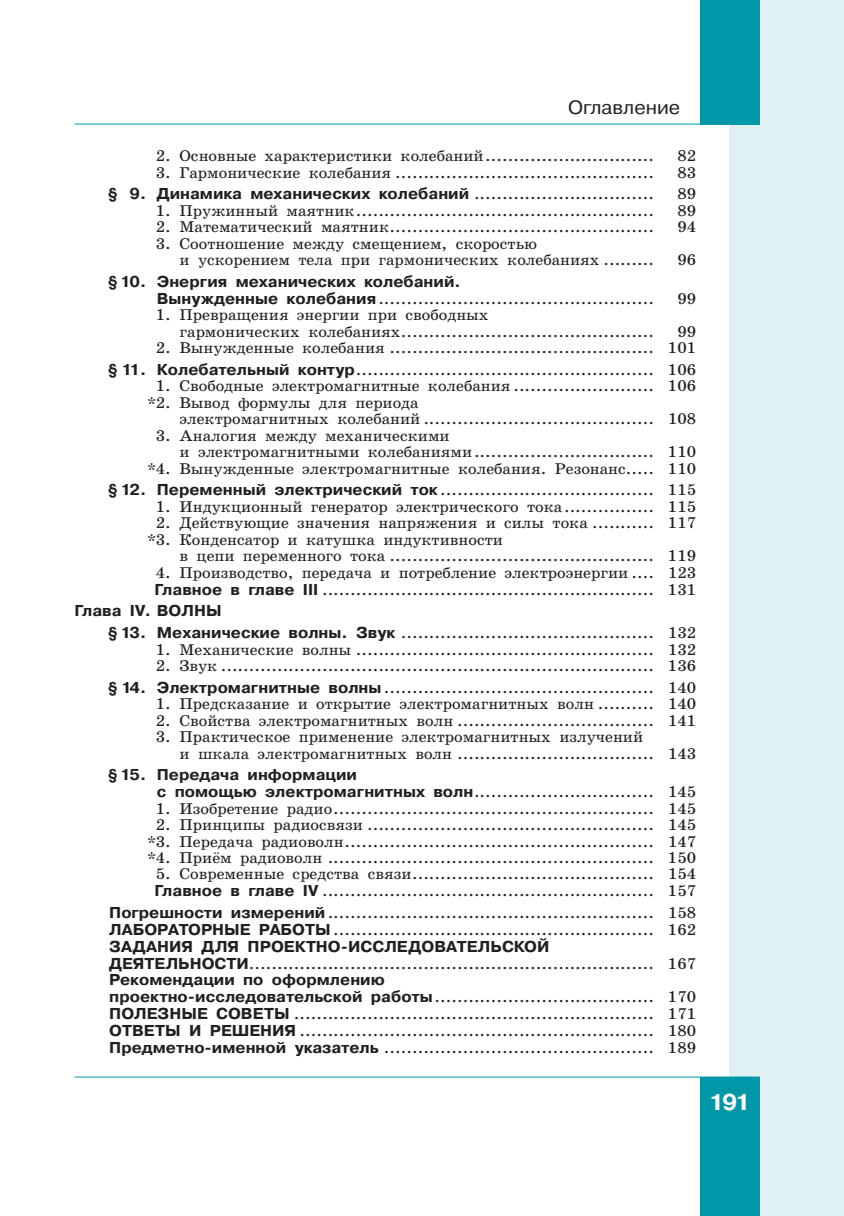
<style>
.page{position:relative;width:844px;height:1216px;background:#fff}
.page>*{position:absolute;margin:0;border:0;box-sizing:border-box;transform-origin:0 0}
.t1{font:700 22.75px "Pragmatica C San Pin";color:#fff}
.t2{font:19.25px "Pragmatica C San Pin";color:#231f20}
.основной{font:15.75px/16.4px "School Book C San Pin";color:#231f20}
.основной-2{font:700 15.75px/16.8px "Pragmatica C San Pin";color:#231f20}
.s1{font-family:"School Book C San Pin";font-weight:400}
.s2{font-family:"Pragmatica C San Pin";font-weight:700}
</style>
<div class="page">
<div style="left:729px;top:0;width:114px;height:1215px;background:#e0f1f4"></div>
<div style="left:699px;top:1076px;width:60px;height:139px;background:#0098a9"></div>
<div style="left:699px;top:0;width:60px;height:124px;background:#0098a9"></div>
<hr style="left:74px;top:124px;width:685px;height:1px;background:#0098a9">
<hr style="left:74px;top:1076px;width:685px;height:1px;background:#0098a9">
<p class="t2" style="left:568px;top:97px;width:113px">Оглавление</p>
<p class="основной" style="left:156px;top:148px;width:499px">2. Основные характеристики колебаний..............................</p>
<p class="основной" style="left:677px;top:148px;width:20px">82</p>
<p class="основной" style="left:156px;top:164px;width:499px">3. Гармонические колебания ..............................................</p>
<p class="основной" style="left:677px;top:164px;width:20px">83</p>
<p class="основной-2" style="left:108px;top:186px;width:547px">§ 9. Динамика механических колебаний <span class="s1">................................</span></p>
<p class="основной" style="left:677px;top:186px;width:20px">89</p>
<p class="основной" style="left:156px;top:202px;width:499px">1. Пружинный маятник.....................................................</p>
<p class="основной" style="left:677px;top:202px;width:20px">89</p>
<p class="основной" style="left:156px;top:219px;width:499px">2. Математический маятник...............................................</p>
<p class="основной" style="left:677px;top:219px;width:20px">94</p>
<p class="основной" style="left:179px;top:235px;width:476px;text-indent:-24px">3. Соотношение между смещением, скоростью<br>и ускорением тела при гармонических колебаниях .........</p>
<p class="основной" style="left:677px;top:252px;width:20px">96</p>
<p class="основной-2" style="left:157px;top:273px;width:498px;text-indent:-49px">§10. Энергия механических колебаний.<br>Вынужденные колебания<span class="s1">.................................................</span></p>
<p class="основной" style="left:677px;top:290px;width:20px">99</p>
<p class="основной" style="left:179px;top:307px;width:476px;text-indent:-24px">1. Превращения энергии при свободных<br>гармонических колебаниях.............................................</p>
<p class="основной" style="left:677px;top:323px;width:20px">99</p>
<p class="основной" style="left:156px;top:340px;width:542px">2. Вынужденные колебания ............................................... 101</p>
<p class="основной" style="left:108px;top:361px;width:589px"><span class="s2">§ 11. Колебательный контур</span>..................................................... 106</p>
<p class="основной" style="left:156px;top:378px;width:542px">1. Свободные электромагнитные колебания ......................... 106</p>
<p class="основной" style="left:179px;top:394px;width:518px;text-indent:-32px">*2. Вывод формулы для периода<br>электромагнитных колебаний ......................................... 108</p>
<p class="основной" style="left:179px;top:427px;width:518px;text-indent:-24px">3. Аналогия между механическими<br>и электромагнитными колебаниями................................ 110</p>
<p class="основной" style="left:147px;top:460px;width:550px">*4. Вынужденные электромагнитные колебания. Резонанс..... 110</p>
<p class="основной" style="left:108px;top:482px;width:589px"><span class="s2">§ 12. Переменный электрический ток</span> ...................................... 115</p>
<p class="основной" style="left:156px;top:498px;width:542px">1. Индукционный генератор электрического тока................ 115</p>
<p class="основной" style="left:156px;top:515px;width:542px">2. Действующие значения напряжения и силы тока ........... 117</p>
<p class="основной" style="left:179px;top:531px;width:518px;text-indent:-32px">*3. Конденсатор и катушка индуктивности<br>в цепи переменного тока ............................................... 119</p>
<p class="основной" style="left:156px;top:564px;width:542px">4. Производство, передача и потребление электроэнергии .... 123</p>
<p class="основной" style="left:154px;top:581px;width:543px"><span class="s2">Главное в главе III</span> ........................................................... 131</p>
<p class="основной-2" style="left:74px;top:602px;width:149px">Глава IV. ВОЛНЫ</p>
<p class="основной" style="left:108px;top:624px;width:589px"><span class="s2">§ 13. Механические волны. Звук</span> ............................................. 132</p>
<p class="основной" style="left:156px;top:641px;width:542px">1. Механические волны ..................................................... 132</p>
<p class="основной" style="left:156px;top:657px;width:542px">2. Звук ............................................................................. 136</p>
<p class="основной" style="left:108px;top:679px;width:589px"><span class="s2">§ 14. Электромагнитные волны</span> ................................................ 140</p>
<p class="основной" style="left:156px;top:696px;width:542px">1. Предсказание и открытие электромагнитных волн .......... 140</p>
<p class="основной" style="left:156px;top:712px;width:542px">2. Свойства электромагнитных волн ................................... 141</p>
<p class="основной" style="left:179px;top:728px;width:518px;text-indent:-24px">3. Практическое применение электромагнитных излучений<br>и шкала электромагнитных волн ................................... 143</p>
<p class="основной-2" style="left:157px;top:766px;width:540px;text-indent:-49px">§15. Передача информации<br>с помощью электромагнитных волн<span class="s1">................................ 145</span></p>
<p class="основной" style="left:156px;top:800px;width:542px">1. Изобретение радио......................................................... 145</p>
<p class="основной" style="left:156px;top:816px;width:542px">2. Принципы радиосвязи ................................................... 145</p>
<p class="основной" style="left:147px;top:833px;width:550px">*3. Передача радиоволн....................................................... 147</p>
<p class="основной" style="left:147px;top:849px;width:550px">*4. Приём радиоволн .......................................................... 150</p>
<p class="основной" style="left:156px;top:866px;width:542px">5. Современные средства связи........................................... 154</p>
<p class="основной" style="left:154px;top:882px;width:543px"><span class="s2">Главное в главе IV</span> ........................................................... 157</p>
<p class="основной" style="left:109px;top:904px;width:588px"><span class="s2">Погрешности измерений</span>.......................................................... 158</p>
<p class="основной" style="left:109px;top:921px;width:588px"><span class="s2">ЛАБОРАТОРНЫЕ РАБОТЫ</span> ......................................................... 162</p>
<p class="основной" style="left:109px;top:938px;width:588px"><span class="s2">ЗАДАНИЯ ДЛЯ ПРОЕКТНО-ИССЛЕДОВАТЕЛЬСКОЙ<br>ДЕЯТЕЛЬНОСТИ</span>........................................................................ 167</p>
<p class="основной-2" style="left:109px;top:971px;width:588px">Рекомендации по оформлению<br>проектно-исследовательской работы<span class="s1">....................................... 170</span></p>
<p class="основной" style="left:109px;top:1005px;width:588px"><span class="s2">ПОЛЕЗНЫЕ СОВЕТЫ</span> ................................................................ 171</p>
<p class="основной" style="left:109px;top:1022px;width:588px"><span class="s2">ОТВЕТЫ И РЕШЕНИЯ</span> ............................................................... 180</p>
<p class="основной" style="left:109px;top:1039px;width:588px"><span class="s2">Предметно-именной указатель</span> ................................................ 189</p>
<h1 class="t1" style="left:708px;top:1089px;width:43px">191</h1>
</div>
